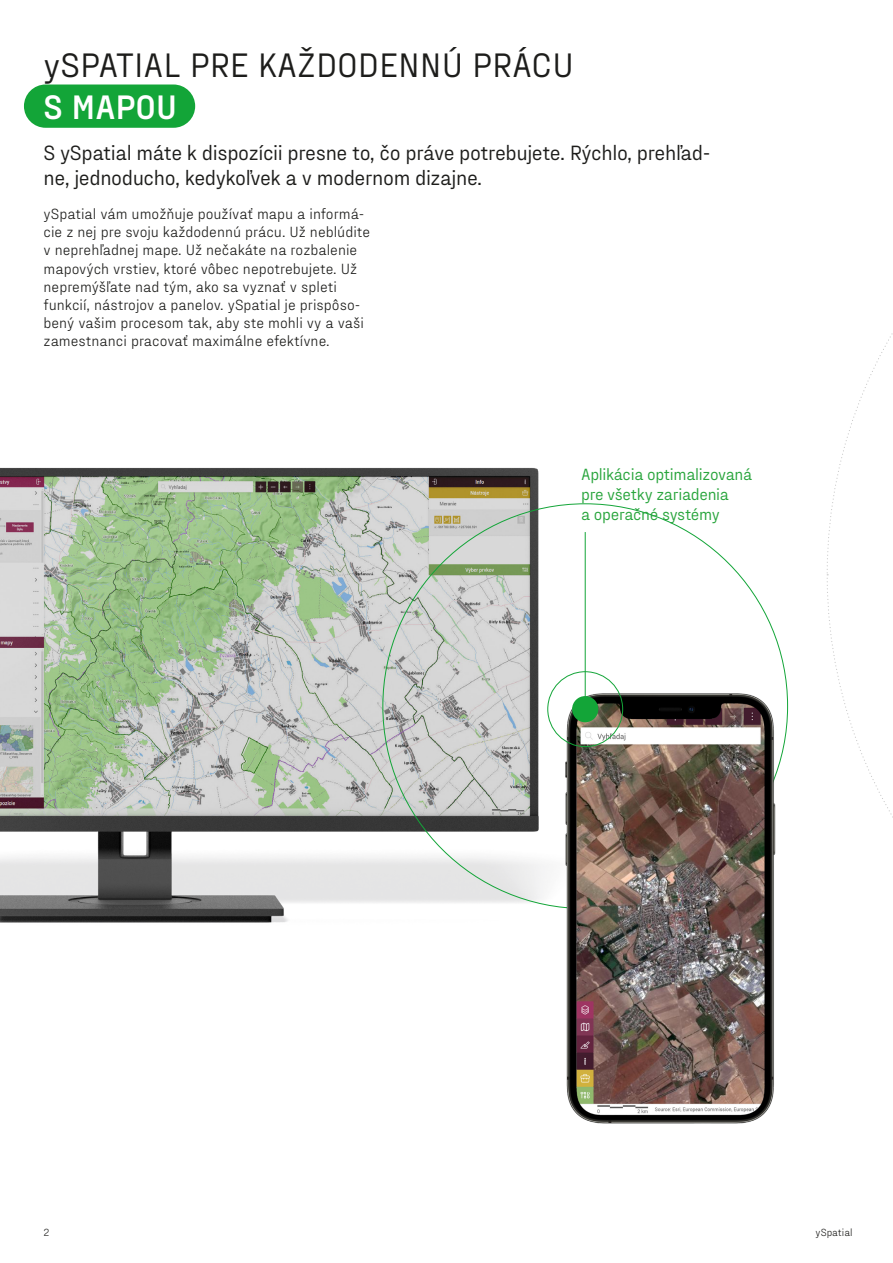
<style>
.page{position:relative;width:893px;height:1263px;background:#fff}
.page>*{position:absolute;margin:0;border:0;box-sizing:border-box;transform-origin:0 0}
.t1{font:34.5px "PP Fraktion Sans";color:#1d1d1b}
.t2{font:34.5px "PP Fraktion Sans";color:#fff}
.t3{font:21px/25.2px "PP Fraktion Sans";letter-spacing:-.02em;color:#1d1d1b}
.t4{font:16.5px/19.8px "PP Fraktion Sans";letter-spacing:-.02em;color:#29a53d}
.t5{font:15px/18px "PP Fraktion Sans";color:#1d1d1b}
.t6{font:10.5px "PP Fraktion Sans";color:#1d1d1b}
</style>
<div class="page">
<img style="left:0;top:467px;width:639px;height:456px">
<div style="left:24px;top:85px;width:171px;height:43px;background:#13a538;border-radius:22px"></div>
<img style="left:530px;top:673px;width:259px;height:451px">
<div style="left:572px;top:696px;width:26px;height:26px;background:#13a538;border-radius:50%"></div>
<div style="left:548px;top:671px;width:75px;height:76px;border:1px solid #13a538;border-radius:50%"></div>
<hr style="left:585px;top:532px;width:1px;height:177px;background:#13a538">
<svg style="left:826px;top:333px;width:67px;height:485px"></svg>
<h1 class="t1" style="left:44px;top:38px;width:532px">ySPATIAL PRE KAŽDODENNÚ PRÁCU</h1>
<h1 class="t2" style="left:44px;top:80px;width:135px">S MAPOU</h1>
<h2 class="t3" style="left:44px;top:138px;width:668px">S ySpatial máte k dispozícii presne to, čo práve potrebujete. Rýchlo, prehľad&shy;ne, jednoducho, kedykoľvek a v modernom dizajne.</h2>
<p class="t5" style="left:44px;top:204px;width:328px">ySpatial vám umožňuje používať mapu a informá&shy;cie z nej pre svoju každodennú prácu. Už neblúdite v neprehľadnej mape. Už nečakáte na rozbalenie mapových vrstiev, ktoré vôbec nepotrebujete. Už nepremýšľate nad tým, ako sa vyznať v spleti funkcií, nástrojov a panelov. ySpatial je prispôso&shy;bený vašim procesom tak, aby ste mohli vy a vaši zamestnanci pracovať maximálne efektívne.</p>
<p class="t4" style="left:581px;top:463px;width:173px">Aplikácia optimalizovaná pre všetky zariadenia<br>a operačné systémy</p>
<p class="t6" style="left:44px;top:1224px;width:8px">2</p>
<p class="t6" style="left:816px;top:1224px;width:39px">ySpatial</p>
</div>
